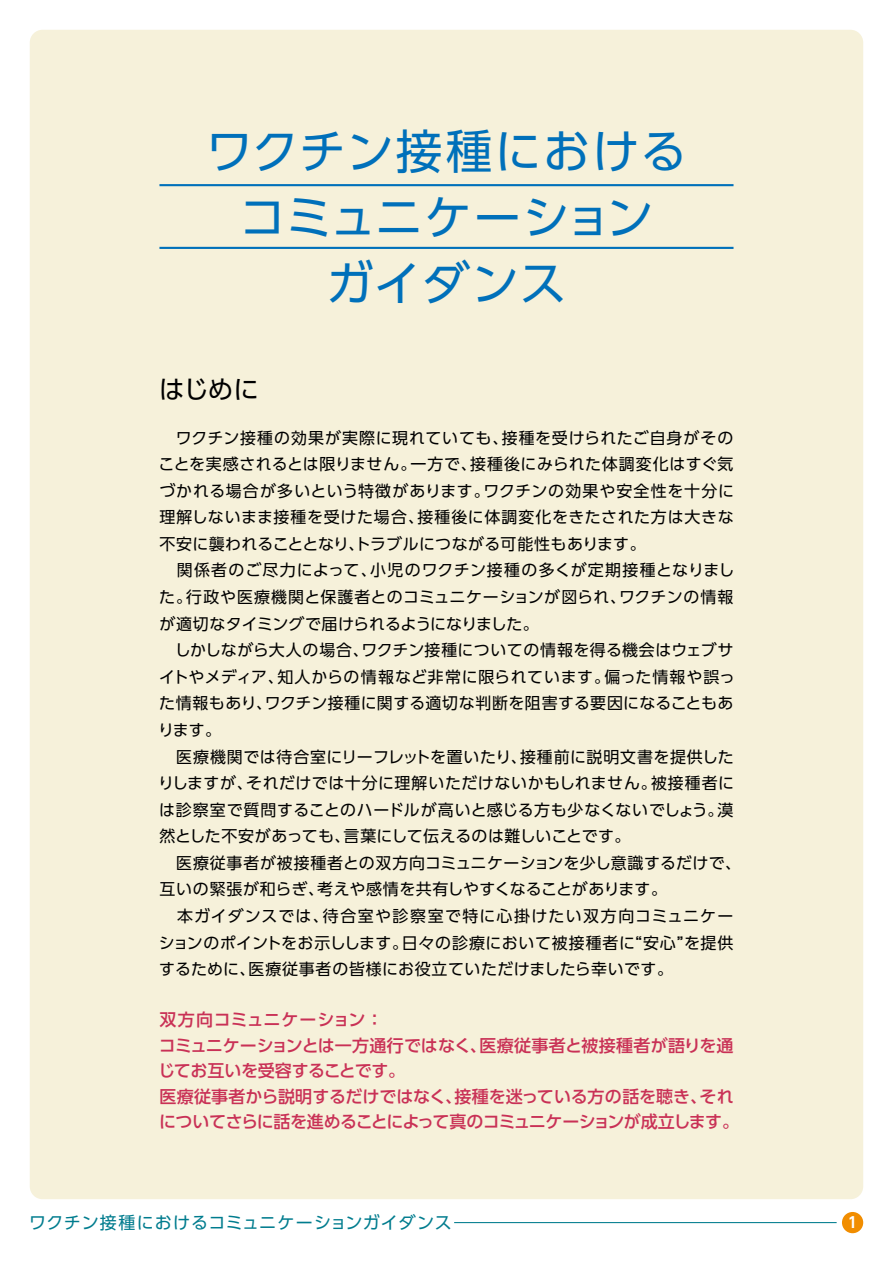
<style>
.page{position:relative;width:893px;height:1263px;background:#fff}
.page>*{position:absolute;margin:0;border:0;box-sizing:border-box;transform-origin:0 0}
.t1{font:46.8px/65.8px "UD Shin Go Pr 6 N";letter-spacing:.03em;color:#0070ba;text-align:center}
.t2{font:25.5px "UD Shin Go Pr 6 N";color:#000}
.t3{font:500 16.95px/25.5px "UD Shin Go Pr 6 N";letter-spacing:-.03em;color:#c93156}
.t4{font:500 16.95px/25.5px "UD Shin Go Pr 6 N";letter-spacing:-.01em;color:#c93156}
.t5{font:16.95px "UD Shin Go Pr 6 N";letter-spacing:.05em;color:#007c8e}
.t6{font:500 16.95px "UD Shin Go Pr 6 N";letter-spacing:.02em;color:#c93156}
.t7{font:500 16.95px "UD Shin Go Pr 6 N";letter-spacing:.035em;color:#c93156}
.t8{font:15.9px/26.5px "UD Shin Go Pr 6 N";letter-spacing:.035em;color:#000}
.t9{font:15.9px "UD Shin Go Pr 6 N";letter-spacing:.055em;color:#000}
.t10{font:15.9px/26.5px "UD Shin Go Pr 6 N";letter-spacing:.01em;color:#000}
.t11{font:15.9px/26.5px "UD Shin Go Pr 6 N";letter-spacing:.08em;color:#000}
.t12{font:15.9px "UD Shin Go Pr 6 N";letter-spacing:-.005em;color:#000}
.t13{font:15.9px "UD Shin Go Pr 6 N";color:#000}
.t14{font:15.9px "UD Shin Go Pr 6 N";letter-spacing:.015em;color:#000}
.t15{font:15.9px "UD Shin Go Pr 6 N";letter-spacing:.07em;color:#000}
.t16{font:15.9px "UD Shin Go Pr 6 N";letter-spacing:.005em;color:#000}
.t17{font:15.9px "UD Shin Go Pr 6 N";letter-spacing:.065em;color:#000}
.t18{font:700 14.85px "UD Shin Go Pr 6 N De";color:#fff}
</style>
<div class="page">
<div style="left:30px;top:30px;width:833px;height:1169px;background:#f6f1da;border-radius:13px"></div>
<hr style="left:159px;top:184px;width:574px;height:2px;background:#0070ba">
<hr style="left:159px;top:247px;width:574px;height:2px;background:#0070ba">
<div style="left:842px;top:1212px;width:21px;height:21px;background:#f18d00;border-radius:50%"></div>
<hr style="left:454px;top:1222px;width:383px;height:1px;background:#007c8e">
<h1 class="t1" style="left:206px;top:117px;width:483px">ワクチン接種におけるコミュニケーション<br>ガイダンス</h1>
<h2 class="t2" style="left:159px;top:368px;width:101px">はじめに</h2>
<p class="t8" style="left:470px;top:424px;width:265px;text-indent:-311px">　ワクチン接種の効果が実際に現れていても、<br>接種後にみられた体調変化はすぐ気</p>
<p class="t8" style="left:502px;top:424px;width:233px">接種を受けられたご自身がその</p>
<p class="t14" style="left:159px;top:451px;width:259px">ことを実感されるとは限りません。</p>
<p class="t8" style="left:411px;top:450px;width:68px">一方で、</p>
<p class="t8" style="left:417px;top:477px;width:318px;text-indent:-258px">づかれる場合が多いという特徴があります。<br>接種後に体調変化をきたされた方は大きな</p>
<p class="t9" style="left:484px;top:478px;width:252px">ワクチンの効果や安全性を十分に</p>
<p class="t8" style="left:159px;top:503px;width:488px">理解しないまま接種を受けた場合、<br>不安に襲われることとなりトラブルにつながる可能性もあります。</p>
<p class="t8" style="left:349px;top:530px;width:17px">、</p>
<p class="t15" style="left:159px;top:557px;width:219px">　関係者のご尽力によって、</p>
<p class="t8" style="left:370px;top:557px;width:366px">小児のワクチン接種の多くが定期接種となりまし</p>
<p class="t8" style="left:186px;top:583px;width:441px">行政や医療機関と保護者とのコミュニケーションが図られ、</p>
<p class="t8" style="left:619px;top:583px;width:116px">ワクチンの情報</p>
<p class="t8" style="left:159px;top:583px;width:34px">た。</p>
<p class="t12" style="left:159px;top:611px;width:381px">が適切なタイミングで届けられるようになりました。</p>
<p class="t8" style="left:361px;top:636px;width:373px">ワクチン接種についての情報を得る機会はウェブサ</p>
<p class="t8" style="left:159px;top:636px;width:211px">　しかしながら大人の場合、</p>
<p class="t10" style="left:265px;top:663px;width:470px;text-indent:-106px">イトやメディア、<br>ワクチン接種に関する適切な判断を阻害する要因になることもあ</p>
<p class="t8" style="left:277px;top:663px;width:334px">知人からの情報など非常に限られています。</p>
<p class="t9" style="left:604px;top:664px;width:132px">偏った情報や誤っ</p>
<p class="t8" style="left:158px;top:690px;width:115px">た情報もあり、ります。</p>
<p class="t8" style="left:159px;top:743px;width:369px">　医療機関では待合室にリーフレットを置いたり、</p>
<p class="t8" style="left:520px;top:743px;width:215px">接種前に説明文書を提供した</p>
<p class="t8" style="left:158px;top:769px;width:96px">りしますが、</p>
<p class="t8" style="left:246px;top:769px;width:412px">それだけでは十分に理解いただけないかもしれません。</p>
<p class="t8" style="left:651px;top:769px;width:84px">被接種者に</p>
<p class="t8" style="left:344px;top:796px;width:381px;text-indent:-184px">は診察室で質問することのハードルが高いと感じる方も少なくないでしょう。言葉にして伝えるのは難しいことです。</p>
<p class="t8" style="left:717px;top:796px;width:17px">漠</p>
<p class="t16" style="left:159px;top:823px;width:193px">然とした不安があっても、</p>
<p class="t8" style="left:159px;top:849px;width:583px">　医療従事者が被接種者との双方向コミュニケーションを少し意識するだけで、</p>
<p class="t13" style="left:317px;top:876px;width:351px">考えや感情を共有しやすくなることがあります。</p>
<p class="t11" style="left:323px;top:876px;width:412px;text-indent:-163px">互いの緊張が和らぎ、<br>待合室や診察室で特に心掛けたい双方向コミュニケー</p>
<p class="t17" style="left:159px;top:903px;width:171px">　本ガイダンスでは、</p>
<p class="t8" style="left:249px;top:929px;width:426px;text-indent:-90px">ションのポイントをお示しします。<br>医療従事者の皆様にお役立ていただけましたら幸いです。</p>
<p class="t9" style="left:402px;top:930px;width:333px">日々の診療において被接種者に“安心”を提供</p>
<p class="t8" style="left:159px;top:955px;width:98px">するために、</p>
<p class="t7" style="left:159px;top:1006px;width:225px">双方向コミュニケーション：</p>
<p class="t6" style="left:479px;top:1031px;width:256px">医療従事者と被接種者が語りを通</p>
<p class="t4" style="left:158px;top:1032px;width:330px">コミュニケーションとは一方通行ではなく、じてお互いを受容することです。</p>
<p class="t3" style="left:159px;top:1083px;width:581px">医療従事者から説明するだけではなく、<br>についてさらに話を進めることによって真のコミュニケーションが成立します。</p>
<p class="t4" style="left:455px;top:1083px;width:254px">接種を迷っている方の話を聴き、</p>
<p class="t4" style="left:700px;top:1083px;width:36px">それ</p>
<p class="t5" style="left:29px;top:1209px;width:424px">ワクチン接種におけるコミュニケーションガイダンス</p>
<p class="t18" style="left:848px;top:1210px;width:11px">1</p>
</div>
